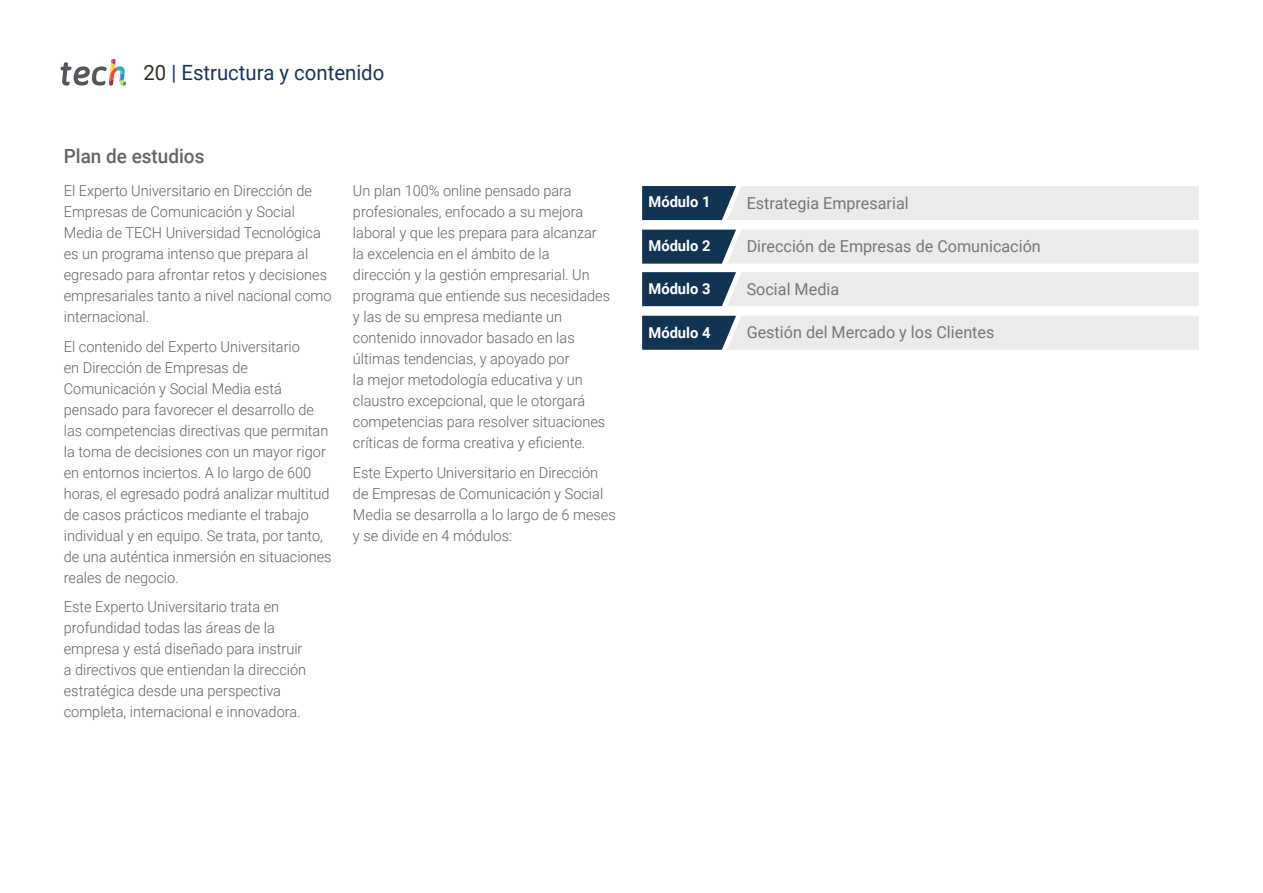
<style>
.page{position:relative;width:1263px;height:893px;background:#fff}
.page>*{position:absolute;margin:0;border:0;box-sizing:border-box;transform-origin:0 0}
.t1{font:21px "Roboto";color:#1a355c}
.t2{font:500 19.5px "Roboto";color:#61646a}
.t3{font:16.5px "Roboto";color:#74777b}
.t4{font:300 15px/21px "Roboto";color:#61646a}
.t5{font:700 15px "Roboto";color:#fff}
.s1{color:#312e20}
</style>
<div class="page">
<svg style="left:61px;top:59px;width:65px;height:27px"></svg>
<svg style="left:642px;top:186px;width:557px;height:34px;background:#c8ced2"></svg>
<svg style="left:642px;top:272px;width:557px;height:34px;background:#c8ced2"></svg>
<svg style="left:642px;top:316px;width:557px;height:34px;background:#c8ced2"></svg>
<svg style="left:642px;top:230px;width:557px;height:34px;background:#c9cfd2"></svg>
<h1 class="t1" style="left:144px;top:57px;width:242px"><span class="s1">20</span> | Estructura y contenido</h1>
<h2 class="t2" style="left:64px;top:143px;width:142px">Plan de estudios</h2>
<p class="t4" style="left:64px;top:180px;width:269px">El Experto Universitario en Dirección de Empresas de Comunicación y Social Media de TECH Universidad Tecnológica es un programa intenso que prepara al egresado para afrontar retos y decisiones empresariales tanto a nivel nacional como internacional.</p>
<p class="t4" style="left:64px;top:335px;width:269px">El contenido del Experto Universitario<br>en Dirección de Empresas de Comunicación y Social Media está pensado para favorecer el desarrollo de las competencias directivas que permitan la toma de decisiones con un mayor rigor en entornos inciertos. A lo largo de 600 horas, el egresado podrá analizar multitud de casos prácticos mediante el trabajo individual y en equipo. Se trata, por tanto, de una auténtica inmersión en situaciones reales de negocio.</p>
<p class="t4" style="left:64px;top:596px;width:244px">Este Experto Universitario trata en profundidad todas las áreas de la empresa y está diseñado para instruir a directivos que entiendan la dirección estratégica desde una perspectiva completa, internacional e innovadora.</p>
<p class="t4" style="left:353px;top:180px;width:259px">Un plan 100% online pensado para profesionales, enfocado a su mejora laboral y que les prepara para alcanzar la excelencia en el ámbito de la dirección y la gestión empresarial. Un programa que entiende sus necesidades y las de su empresa mediante un contenido innovador basado en las últimas tendencias, y apoyado por<br>la mejor metodología educativa y un claustro excepcional, que le otorgará competencias para resolver situaciones críticas de forma creativa y eficiente.</p>
<p class="t4" style="left:353px;top:461px;width:264px">Este Experto Universitario en Dirección de Empresas de Comunicación y Social Media se desarrolla a lo largo de 6 meses y se divide en 4 módulos:</p>
<p class="t5" style="left:648px;top:192px;width:63px">Módulo 1</p>
<p class="t3" style="left:747px;top:191px;width:164px">Estrategia Empresarial</p>
<p class="t5" style="left:648px;top:235px;width:63px">Módulo 2</p>
<p class="t5" style="left:648px;top:278px;width:63px">Módulo 3</p>
<p class="t5" style="left:648px;top:323px;width:63px">Módulo 4</p>
<p class="t3" style="left:747px;top:235px;width:296px">Dirección de Empresas de Comunicación</p>
<p class="t3" style="left:747px;top:277px;width:94px">Social Media</p>
<p class="t3" style="left:747px;top:321px;width:249px">Gestión del Mercado y los Clientes</p>
</div>
